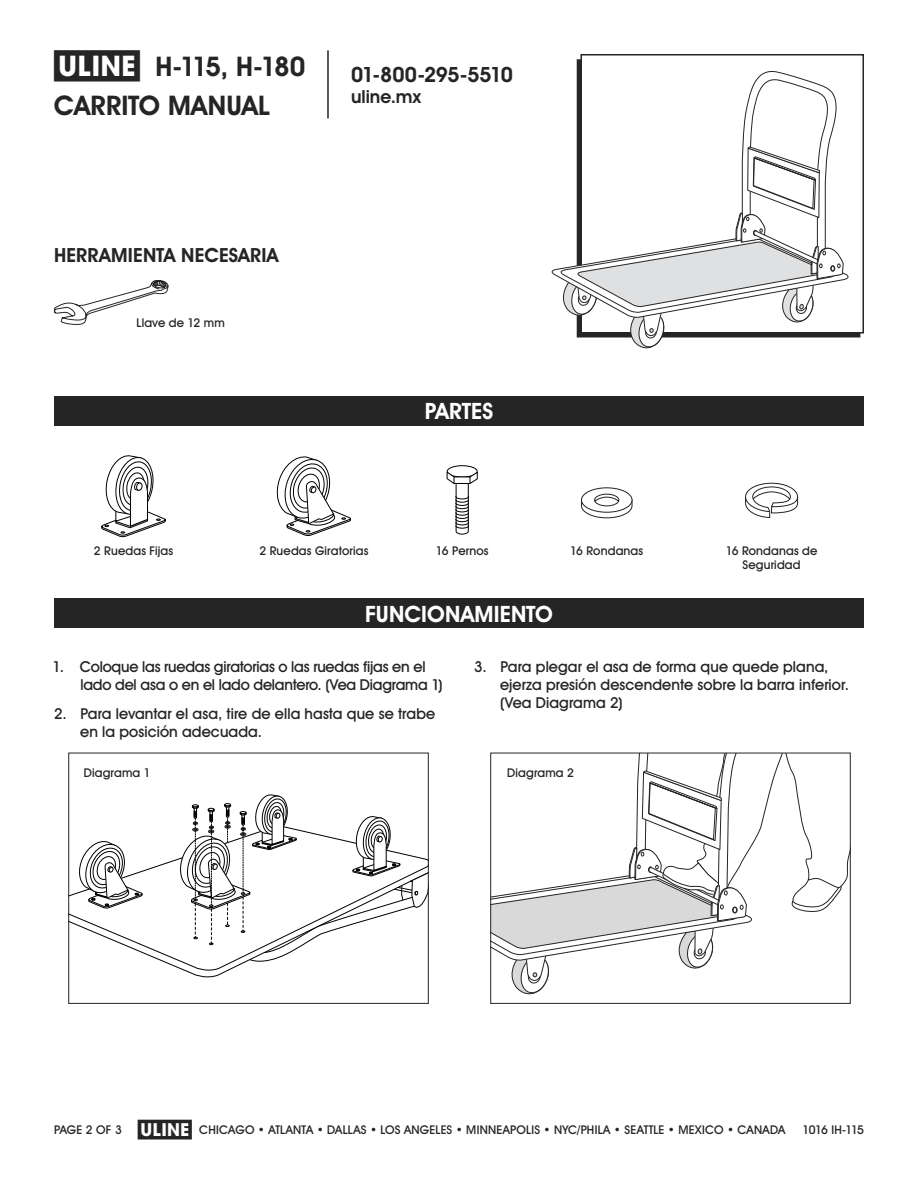
<style>
.page{position:relative;width:918px;height:1188px;background:#fff}
.page>*{position:absolute;margin:0;border:0;box-sizing:border-box;transform-origin:0 0}
.t1{font:700 27px/38.7px "Uline Two Knine";letter-spacing:-.005em;color:#252525}
.t2{font:700 22.5px "Uline Two Knine";letter-spacing:.005em;color:#fff}
.t3{font:700 21px "Uline Two Knine";letter-spacing:-.025em;color:#252525}
.t4{font:700 19.5px "Uline Two Knine";letter-spacing:.005em;color:#252525}
.t5{font:700 18px "Uline Two Knine";color:#252525}
.t6{font:15px/18px "Uline Two Knine";color:#252525}
.t7{font:12px/14.4px "Uline Two Knine";letter-spacing:.015em;color:#252525;text-align:center}
.t8{font:12px "Uline Two Knine";letter-spacing:-.055em;color:#252525}
.s1{font-size:28.5px}
.s2{font-size:18px}
</style>
<div class="page">
<hr style="left:327px;top:50px;width:2px;height:68px;background:#252525">
<div style="left:580px;top:54px;width:284px;height:280px;border:2px solid #252525"></div>
<svg style="left:551px;top:66px;width:299px;height:283px"></svg>
<svg style="left:70px;top:794px;width:357px;height:179px"></svg>
<div style="left:68px;top:753px;width:361px;height:251px;border:1px solid #252525"></div>
<svg style="left:492px;top:755px;width:357px;height:240px"></svg>
<div style="left:490px;top:753px;width:361px;height:251px;border:1px solid #252525"></div>
<div style="left:54px;top:598px;width:810px;height:30px;background:#252525"></div>
<div style="left:54px;top:396px;width:810px;height:30px;background:#252525"></div>
<svg style="left:276px;top:456px;width:75px;height:80px"></svg>
<svg style="left:101px;top:455px;width:65px;height:82px"></svg>
<div style="left:447px;top:465px;width:30px;height:12px;border:1px solid #000;border-radius:50%"></div>
<svg style="left:447px;top:471px;width:31px;height:64px"></svg>
<svg style="left:582px;top:488px;width:50px;height:24px"></svg>
<div style="left:581px;top:488px;width:51px;height:24px;border:1px solid #242424;border-radius:50%"></div>
<svg style="left:581px;top:494px;width:51px;height:24px"></svg>
<svg style="left:745px;top:483px;width:53px;height:35px"></svg>
<svg style="left:54px;top:280px;width:115px;height:45px"></svg>
<h1 class="t1" style="left:54px;top:47px;width:253px"><span class="s1">π</span> H-115, H-180<br>CARRITO MANUAL</h1>
<h3 class="t3" style="left:351px;top:62px;width:163px">01-800-295-5510</h3>
<p class="t5" style="left:351px;top:86px;width:71px">uline.mx</p>
<h3 class="t4" style="left:54px;top:243px;width:226px">HERRAMIENTA NECESARIA</h3>
<p class="t7" style="left:137px;top:316px;width:90px">Llave de 12 mm</p>
<h2 class="t2" style="left:425px;top:398px;width:70px">PARTES</h2>
<p class="t7" style="left:94px;top:543px;width:81px">2 Ruedas Fijas</p>
<p class="t7" style="left:259px;top:543px;width:110px">2 Ruedas Giratorias</p>
<p class="t7" style="left:436px;top:543px;width:54px">16 Pernos</p>
<p class="t7" style="left:570px;top:543px;width:75px">16 Rondanas</p>
<p class="t7" style="left:726px;top:543px;width:93px">16 Rondanas de<br>Seguridad</p>
<h2 class="t2" style="left:365px;top:600px;width:189px">FUNCIONAMIENTO</h2>
<p class="t6" style="left:80px;top:658px;width:364px;text-indent:-28px">1. Coloque las ruedas giratorias o las ruedas fijas en el lado del asa o en el lado delantero. (Vea Diagrama 1)</p>
<p class="t6" style="left:80px;top:704px;width:357px;text-indent:-26px">2. Para levantar el asa, tire de ella hasta que se trabe en la posición adecuada.</p>
<p class="t6" style="left:500px;top:658px;width:351px;text-indent:-26px">3. Para plegar el asa de forma que quede plana, ejerza presión descendente sobre la barra inferior. (Vea Diagrama 2)</p>
<p class="t7" style="left:84px;top:765px;width:68px">Diagrama 1</p>
<p class="t7" style="left:507px;top:765px;width:68px">Diagrama 2</p>
<p class="t7" style="left:138px;top:1122px;width:649px"><span class="s2">π</span> CHICAGO • ATLANTA • DALLAS • LOS ANGELES • MINNEAPOLIS • NYC/PHILA • SEATTLE • MEXICO • CANADA</p>
<p class="t7" style="left:54px;top:1122px;width:69px">PAGE 2 OF 3</p>
<p class="t8" style="left:803px;top:1122px;width:63px">1016 IH-115</p>
</div>
